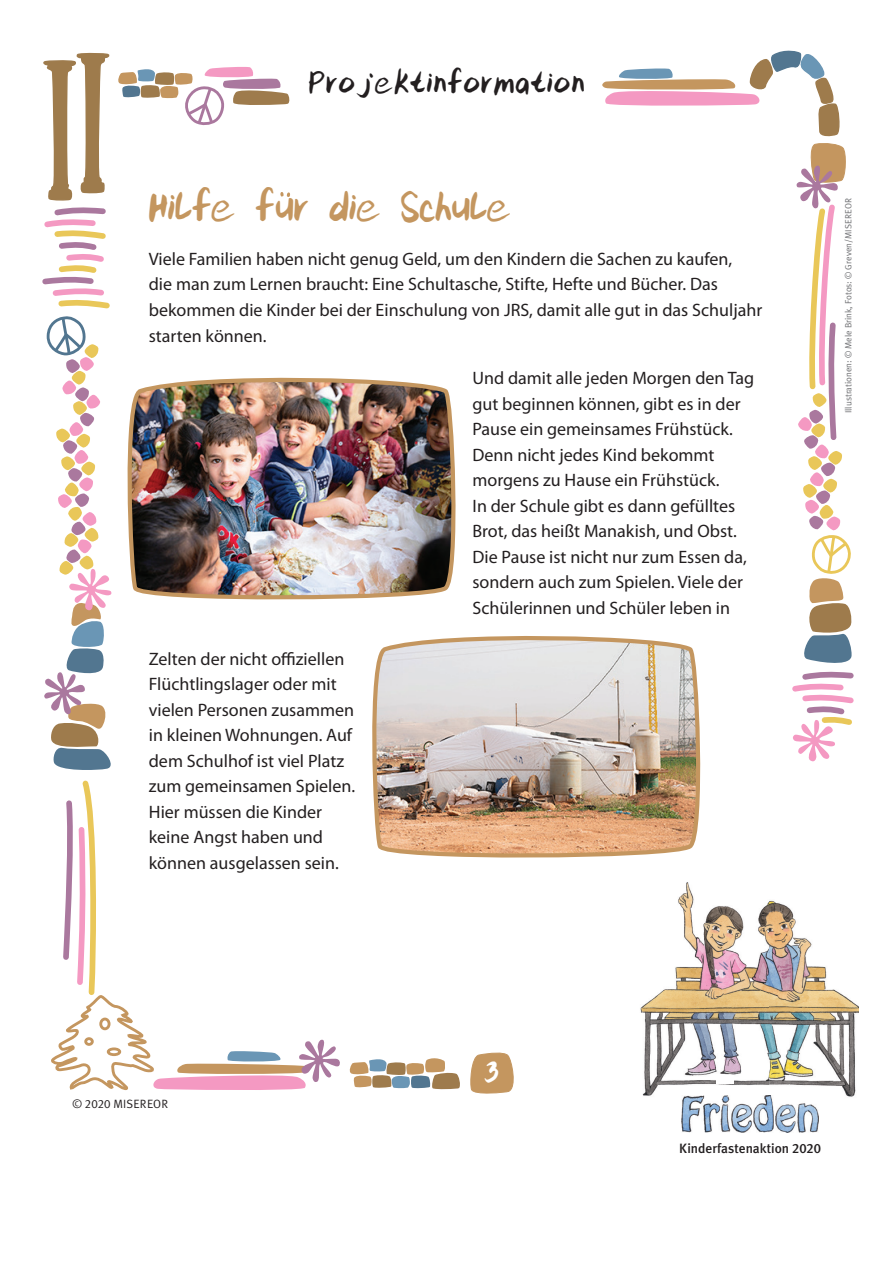
<style>
.page{position:relative;width:893px;height:1263px;background:#fff}
.page>*{position:absolute;margin:0;border:0;box-sizing:border-box;transform-origin:0 0}
.t1{font:49.5px "kit Type Extra";color:#c4965f}
.t2{font:37.5px "kit Type Extra";letter-spacing:.04em;color:#231f20}
.t3{font:37.5px "kit Type Extra";color:#fff}
.t4{font:18px/25.5px "Myriad Pro";color:#231f20}
.t5{font:500 13.5px "Meta Plus";color:#231f20}
.t6{font:12px "Meta Plus Normal";letter-spacing:.015em;color:#231f20}
.t7{font:9px "Meta Plus Normal";color:#6c6d70}
.s1{font-family:"Meta Plus Normal Caps"}
.s2{font-family:"Meta Plus Medium Caps";font-weight:400}
</style>
<div class="page">
<img style="left:640px;top:882px;width:219px;height:215px">
<div style="left:716px;top:1075px;width:17px;height:9px;background:#fff"></div>
<img style="left:681px;top:1095px;width:137px;height:37px">
<svg style="left:470px;top:1052px;width:44px;height:42px;background:#cca575"></svg>
<svg style="left:349px;top:1058px;width:111px;height:32px"></svg>
<svg style="left:602px;top:50px;width:252px;height:712px"></svg>
<img style="left:341px;top:378px;width:115px;height:221px">
<img style="left:372px;top:632px;width:338px;height:226px">
<img style="left:42px;top:53px;width:299px;height:1038px">
<h2 class="t2" style="left:309px;top:67px;width:277px">Projektinformation</h2>
<h1 class="t1" style="left:149px;top:187px;width:363px">Hilfe füur die Schule</h1>
<p class="t4" style="left:149px;top:247px;width:615px">Viele Familien haben nicht genug Geld, um den Kindern die Sachen zu kaufen,<br>die man zum Lernen braucht: Eine Schultasche, Stifte, Hefte und Bücher. Das bekommen die Kinder bei der Einschulung von JRS, damit alle gut in das Schuljahr starten können.</p>
<p class="t4" style="left:472px;top:366px;width:283px">Und damit alle jeden Morgen den Tag gut beginnen können, gibt es in der Pause ein gemeinsames Frühstück.<br>Denn nicht jedes Kind bekommt morgens zu Hause ein Frühstück.<br>In der Schule gibt es dann gefülltes Brot, das heißt Manakish, und Obst.<br>Die Pause ist nicht nur zum Essen da, sondern auch zum Spielen. Viele der Schülerinnen und Schüler leben in</p>
<p class="t4" style="left:149px;top:646px;width:208px">Zelten der nicht offiziellen<br>Flüchtlingslager oder mit vielen Personen zusammen in kleinen Wohnungen. Auf dem Schulhof ist viel Platz zum gemeinsamen Spielen.<br>Hier müssen die Kinder keine Angst haben und können ausgelassen sein.</p>
<p class="t7" style="left:843px;top:413px;width:217px;rotate:-90deg">Illustrationen: © Mele Brink, Fotos: © Greven/MISEREOR</p>
<p class="t6" style="left:73px;top:1097px;width:97px">© <span class="s1">2020</span> MISEREOR</p>
<h2 class="t3" style="left:485px;top:1057px;width:16px">3</h2>
<p class="t5" style="left:679px;top:1140px;width:143px">Kinderfastenaktion <span class="s2">2020</span></p>
</div>
